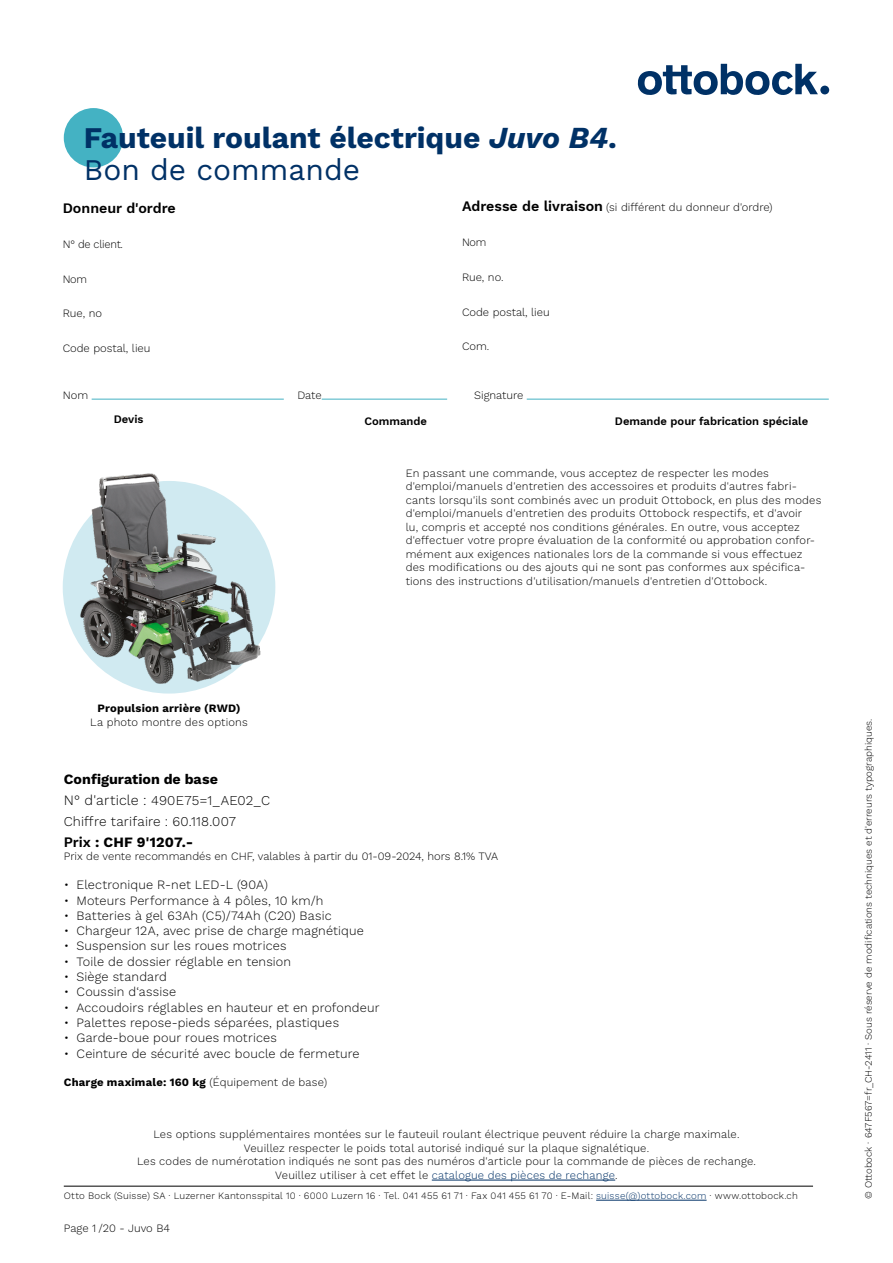
<style>
.page{position:relative;width:893px;height:1263px;background:#fff}
.page>*{position:absolute;margin:0;border:0;box-sizing:border-box;transform-origin:0 0}
.t1{font:700 30px/31.8px "Work Sans";color:#003166}
.t2{font:700 14.25px "Work Sans";color:#000}
.t3{font:600 14.25px "Work Sans";color:#000}
.t4{font:300 13.5px/21px "Work Sans";letter-spacing:.015em;color:#000}
.t5{font:300 12.75px "Work Sans";letter-spacing:.01em;color:#000}
.t6{font:300 11.25px/13.5px "Work Sans";letter-spacing:.015em;color:#000;text-align:center}
.t7{font:700 11.25px "Work Sans";letter-spacing:.02em;color:#000}
.t8{font:600 11.25px "Work Sans";color:#000}
.t9{font:300 11.25px "Work Sans";letter-spacing:-.02em;color:#000}
.t10{font:300 9.75px "Work Sans";letter-spacing:.01em;color:#000}
.s1{font-style:italic}
.s2{font-weight:400}
.s3{font-weight:600;font-size:14.25px}
.s4{font-size:14.25px}
.s5{font-weight:600}
.s6{font-weight:300}
.s7{color:#003166}
</style>
<div class="page">
<hr style="left:64px;top:1186px;width:749px;height:1px;background:#000">
<hr style="left:596px;top:1200px;width:111px;height:1px;background:#003166">
<div style="left:820px;top:86px;width:9px;height:8px;background:#003166;border-radius:50%"></div>
<svg style="left:638px;top:64px;width:180px;height:31px"></svg>
<div style="left:64px;top:108px;width:59px;height:59px;background:#44b2c3;border-radius:50%"></div>
<img style="left:66px;top:473px;width:210px;height:214px">
<hr style="left:432px;top:1180px;width:183px;height:1px;background:#003166">
<hr style="left:92px;top:399px;width:192px;height:1px;background:#44b2c3">
<hr style="left:322px;top:399px;width:125px;height:1px;background:#44b2c3">
<hr style="left:527px;top:399px;width:302px;height:1px;background:#44b2c3">
<h1 class="t1" style="left:84px;top:121px;width:535px">Fauteuil roulant électrique <span class="s1">Juvo B4</span>.<br><span class="s2">Bon de commande</span></h1>
<p class="t6" style="left:462px;top:200px;width:312px"><span class="s3">Adresse de livraison</span> (si différent du donneur d'ordre)</p>
<p class="t6" style="left:462px;top:235px;width:26px">Nom</p>
<p class="t6" style="left:462px;top:270px;width:43px">Rue, no.</p>
<p class="t6" style="left:462px;top:305px;width:89px">Code postal, lieu</p>
<p class="t6" style="left:462px;top:340px;width:29px">Com.</p>
<p class="t3" style="left:63px;top:197px;width:115px">Donneur d'ordre</p>
<p class="t9" style="left:63px;top:236px;width:62px">N° de client.</p>
<p class="t6" style="left:63px;top:272px;width:26px">Nom</p>
<p class="t6" style="left:63px;top:306px;width:41px">Rue, no</p>
<p class="t6" style="left:63px;top:341px;width:89px">Code postal, lieu</p>
<p class="t6" style="left:63px;top:388px;width:27px">Nom</p>
<p class="t6" style="left:297px;top:388px;width:26px">Date</p>
<p class="t6" style="left:474px;top:388px;width:51px">Signature</p>
<p class="t8" style="left:114px;top:410px;width:31px">Devis</p>
<p class="t8" style="left:364px;top:412px;width:64px">Commande</p>
<p class="t8" style="left:615px;top:412px;width:195px">Demande pour fabrication spéciale</p>
<p class="t6" style="left:406px;top:466px;width:417px;text-align:left">En passant une commande, vous acceptez de respecter les modes d'emploi/manuels d'entretien des accessoires et produits d'autres fabri&shy;cants lorsqu'ils sont combinés avec un produit Ottobock, en plus des modes d'emploi/manuels d'entretien des produits Ottobock respectifs, et d'avoir<br>lu, compris et accepté nos conditions générales. En outre, vous acceptez d'effectuer votre propre évaluation de la conformité ou approbation confor&shy;mément aux exigences nationales lors de la commande si vous effectuez des modifications ou des ajouts qui ne sont pas conformes aux spécifica&shy;tions des instructions d'utilisation/manuels d'entretien d'Ottobock.</p>
<p class="t7" style="left:98px;top:700px;width:144px">Propulsion arrière (RWD)</p>
<p class="t6" style="left:90px;top:715px;width:159px">La photo montre des options</p>
<p class="t2" style="left:64px;top:768px;width:156px">Configuration de base</p>
<p class="t4" style="left:64px;top:789px;width:208px"><span class="s4">N° d'article :</span> 490E75=1_AE02_C<br>Chiffre tarifaire : 60.118.007</p>
<p class="t2" style="left:64px;top:831px;width:131px"><span class="s5">Prix</span> : CHF 9'1207.-</p>
<p class="t6" style="left:64px;top:849px;width:436px">Prix de vente recommandés en CHF, valables à partir du 01-09-2024, hors 8.1% TVA</p>
<p class="t5" style="left:64px;top:875px;width:206px">• Electronique R-net LED-L (90A)</p>
<p class="t5" style="left:64px;top:891px;width:261px">• Moteurs Performance à 4 pôles, 10 km/h</p>
<p class="t5" style="left:64px;top:906px;width:269px">• Batteries à gel 63Ah (C5)/74Ah (C20) Basic</p>
<p class="t5" style="left:64px;top:921px;width:302px">• Chargeur 12A, avec prise de charge magnétique</p>
<p class="t5" style="left:64px;top:937px;width:224px">• Suspension sur les roues motrices</p>
<p class="t5" style="left:64px;top:952px;width:229px">• Toile de dossier réglable en tension</p>
<p class="t5" style="left:64px;top:967px;width:105px">• Siège standard</p>
<p class="t5" style="left:64px;top:983px;width:114px">• Coussin d‘assise</p>
<p class="t5" style="left:64px;top:998px;width:317px">• Accoudoirs réglables en hauteur et en profondeur</p>
<p class="t5" style="left:64px;top:1013px;width:277px">• Palettes repose-pieds séparées, plastiques</p>
<p class="t5" style="left:64px;top:1028px;width:215px">• Garde-boue pour roues motrices</p>
<p class="t5" style="left:64px;top:1044px;width:297px">• Ceinture de sécurité avec boucle de fermeture</p>
<p class="t7" style="left:64px;top:1074px;width:265px">Charge maximale: 160 kg <span class="s6">(Équipement de base)</span></p>
<p class="t6" style="left:137px;top:1127px;width:620px">Les options supplémentaires montées sur le fauteuil roulant électrique peuvent réduire la charge maximale.<br>Veuillez respecter le poids total autorisé indiqué sur la plaque signalétique.<br>Les codes de numérotation indiqués ne sont pas des numéros d'article pour la commande de pièces de rechange.<br>Veuillez utiliser à cet effet le <span class="s7">catalogue des pièces de rechange</span>.</p>
<p class="t10" style="left:64px;top:1189px;width:736px">Otto Bock (Suisse) SA · Luzerner Kantonsspital 10 · 6000 Luzern 16 · Tel. 041 455 61 71 · Fax 041 455 61 70 · E-Mail: <span class="s7">suisse(@)ottobock.com</span> · www.ottobock.ch</p>
<p class="t6" style="left:64px;top:1221px;width:108px">Page 1 /20 - Juvo B4</p>
<p class="t10" style="left:861px;top:1199px;width:482px;rotate:-90deg">© Ottobock · 647F567=fr_CH-2411 · Sous réserve de modifications techniques et d'erreurs typographiques.</p>
</div>
